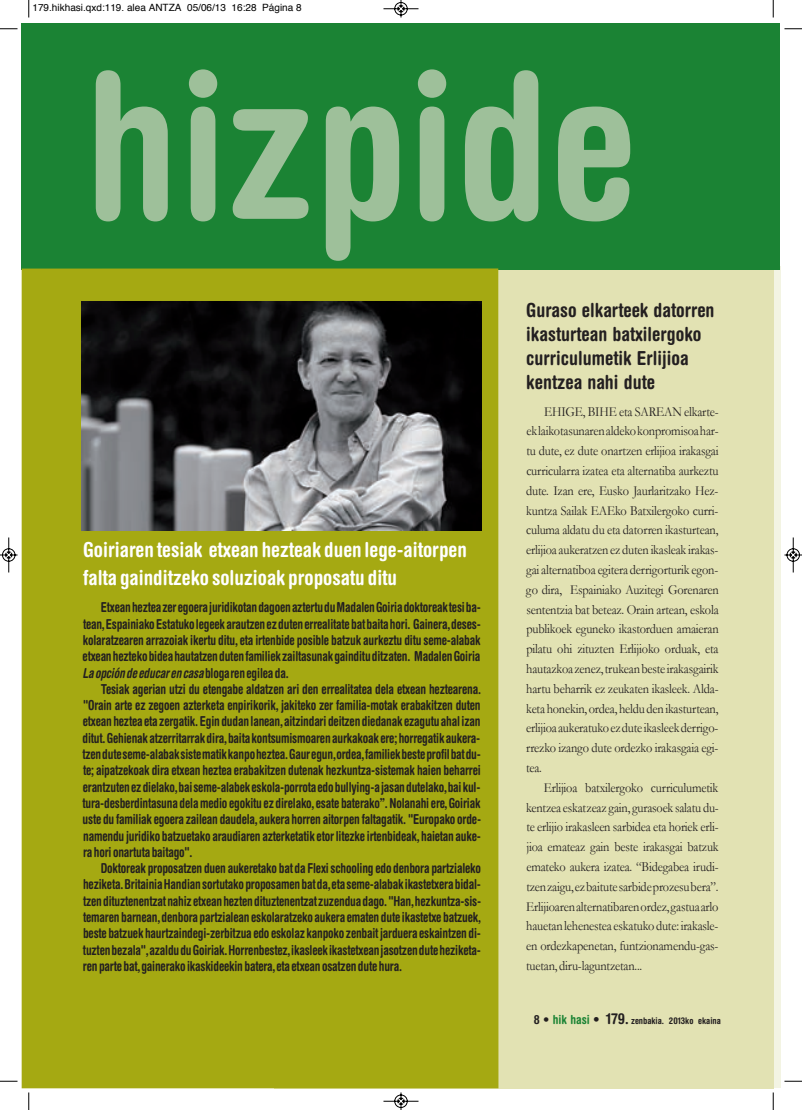
<style>
.page{position:relative;width:802px;height:1110px;background:#fff}
.page>*{position:absolute;margin:0;border:0;box-sizing:border-box;transform-origin:0 0}
.t1{font:700 condensed 202.75px "Helvetica Rounded";color:#9ec09a}
.t2{font:700 condensed 20.62px/28px "Helvetica Rounded";color:#fff}
.t3{font:700 condensed 19.38px/23.9px "Helvetica Rounded";color:#231f20}
.t4{font:700 condensed 13.75px/16.2px "Helvetica Rounded";letter-spacing:-.015em;color:#231f20;text-align:justify;scale:.9 1}
.t5{font:13.75px/19.8px "Garamond";letter-spacing:-.015em;color:#231f20;text-align:justify;scale:.9 1}
.t6{font:10px "Helvetica";color:#000}
.t7{font:700 condensed 9.25px "Helvetica Rounded";color:#231f20}
.s1{font-style:italic}
.s2{font-size:12.5px}
.s3{font-size:12.5px;color:#1b8334}
.s4{font-size:13px}
.s5{font-size:15px}
</style>
<div class="page">
<div style="left:774px;top:266px;width:6px;height:822px;background:#f3f4e3"></div>
<div style="left:274px;top:268px;width:500px;height:820px;background:#e2e2b3"></div>
<div style="left:22px;top:23px;width:758px;height:246px;background:#1b8334"></div>
<div style="left:22px;top:268px;width:476px;height:820px;background:#a5a912"></div>
<img style="left:82px;top:302px;width:399px;height:228px">
<svg style="left:28px;top:0;width:2px;height:18px"></svg>
<svg style="left:0;top:28px;width:18px;height:2px"></svg>
<svg style="left:773px;top:0;width:1px;height:18px"></svg>
<svg style="left:784px;top:28px;width:18px;height:2px"></svg>
<svg style="left:28px;top:1092px;width:2px;height:18px"></svg>
<svg style="left:0;top:1081px;width:18px;height:1px"></svg>
<svg style="left:773px;top:1092px;width:1px;height:18px"></svg>
<svg style="left:784px;top:1081px;width:18px;height:1px"></svg>
<svg style="left:383px;top:0;width:36px;height:18px"></svg>
<svg style="left:383px;top:1092px;width:36px;height:18px"></svg>
<svg style="left:0;top:537px;width:18px;height:36px"></svg>
<svg style="left:784px;top:537px;width:18px;height:36px"></svg>
<p class="t6" style="left:32px;top:4px;width:271px">179.hikhasi.qxd:119. alea ANTZA 05/06/13 16:28 Página 8</p>
<h1 class="t1" style="left:85px;top:73px;width:553px">hizpide</h1>
<h2 class="t2" style="left:83px;top:537px;width:385px">Goiriaren tesiak etxean hezteak duen lege-aitorpen falta gainditzeko soluzioak proposatu ditu</h2>
<p class="t4" style="left:82px;top:601px;width:444px;text-indent:19px">Etxean heztea zer egoera juridikotan dagoen aztertu du Madalen Goiria doktoreak tesi ba&shy;tean, Espainiako Estatuko legeek arautzen ez duten errealitate bat baita hori. Gainera, deses&shy;kolaratzearen arrazoiak ikertu ditu, eta irtenbide posible batzuk aurkeztu ditu seme-alabak etxean hezteko bidea hautatzen duten familiek zailtasunak gainditu ditzaten. Madalen Goiria <span class="s1">La opción de educar en casa</span>blogaren egilea da.</p>
<p class="t4" style="left:82px;top:682px;width:444px;text-indent:18px">Tesiak agerian utzi du etengabe aldatzen ari den errealitatea dela etxean heztearena. "Orain arte ez zegoen azterketa enpirikorik, jakiteko zer familia-motak erabakitzen duten etxean heztea eta zergatik. Egin dudan lanean, aitzindari deitzen diedanak ezagutu ahal izan ditut. Gehienak atzerritarrak dira, baita kontsumismoaren aurkakoak ere; horregatik aukera&shy;tzen dute seme-alabak sistematik kanpo heztea. Gaur egun, ordea, familiek beste profil bat du&shy;te; aipatzekoak dira etxean heztea erabakitzen dutenak hezkuntza-sistemak haien beharrei erantzuten ez dielako, bai seme-alabek eskola-porrota edo bullying-a jasan dutelako, bai kul&shy;tura-desberdintasuna dela medio egokitu ez direlako, esate baterako”. Nolanahi ere, Goiriak uste du familiak egoera zailean daudela, aukera horren aitorpen faltagatik. "Europako orde&shy;namendu juridiko batzuetako araudiaren azterketatik etor litezke irtenbideak, haietan auke&shy;ra hori onartuta baitago".</p>
<p class="t4" style="left:83px;top:861px;width:444px;text-indent:18px">Doktoreak proposatzen duen aukeretako bat da Flexi schooling edo denbora partzialeko heziketa. Britainia Handian sortutako proposamen bat da, eta seme-alabak ikastetxera bidal&shy;tzen dituztenentzat nahiz etxean hezten dituztenentzat zuzendua dago. "Han, hezkuntza-sis&shy;temaren barnean, denbora partzialean eskolaratzeko aukera ematen dute ikastetxe batzuek, beste batzuek haurtzaindegi-zerbitzua edo eskolaz kanpoko zenbait jarduera eskaintzen di&shy;tuzten bezala", azaldu du Goiriak. Horrenbestez, ikasleek ikastetxean jasotzen dute heziketa&shy;ren parte bat, gainerako ikaskideekin batera, eta etxean osatzen dute hura.</p>
<h3 class="t3" style="left:526px;top:300px;width:190px">Guraso elkarteek datorren ikasturtean batxilergoko curriculumetik Erlijioa kentzea nahi dute</h3>
<p class="t5" style="left:526px;top:402px;width:216px;text-indent:18px">EHIGE, BIHE eta SAREAN elkarte&shy;ek laikotasunaren aldeko konpromisoa har&shy;tu dute, ez dute onartzen erlijioa irakasgai curricularra izatea eta alternatiba aurkeztu dute. Izan ere, Eusko Jaurlaritzako Hez&shy;kuntza Sailak EAEko Batxilergoko curri&shy;culuma aldatu du eta datorren ikasturtean, erlijioa aukeratzen ez duten ikasleak irakas&shy;gai alternatiboa egitera derrigorturik egon&shy;go dira, Espainiako Auzitegi Gorenaren sententzia bat beteaz. Orain artean, eskola publikoek eguneko ikastorduen amaieran pilatu ohi zituzten Erlijioko orduak, eta hautazkoa zenez, trukean beste irakasgairik hartu beharrik ez zeukaten ikasleek. Alda&shy;keta honekin, ordea, heldu den ikasturtean, erlijioa aukeratuko ez dute ikasleek derrigo&shy;rrezko izango dute ordezko irakasgaia egi&shy;tea.</p>
<p class="t5" style="left:526px;top:778px;width:216px;text-indent:18px">Erlijioa batxilergoko curriculumetik kentzea eskatzeaz gain, gurasoek salatu du&shy;te erlijio irakasleen sarbidea eta horiek erli&shy;jioa emateaz gain beste irakasgai batzuk emateko aukera izatea. “Bidegabea irudi&shy;tzen zaigu, ez baitute sarbide prozesu bera”.<br>Erlijioaren alternatibaren ordez, gastua arlo hauetan lehenestea eskatuko dute: irakasle&shy;en ordezkapenetan, funtzionamendu-gas&shy;tuetan, diru-laguntzetan...</p>
<p class="t7" style="left:534px;top:1017px;width:188px"><span class="s2">8 •</span> <span class="s3">hik hasi</span> <span class="s4">•</span> <span class="s5">179.</span> zenbakia. 2013ko ekaina</p>
</div>
